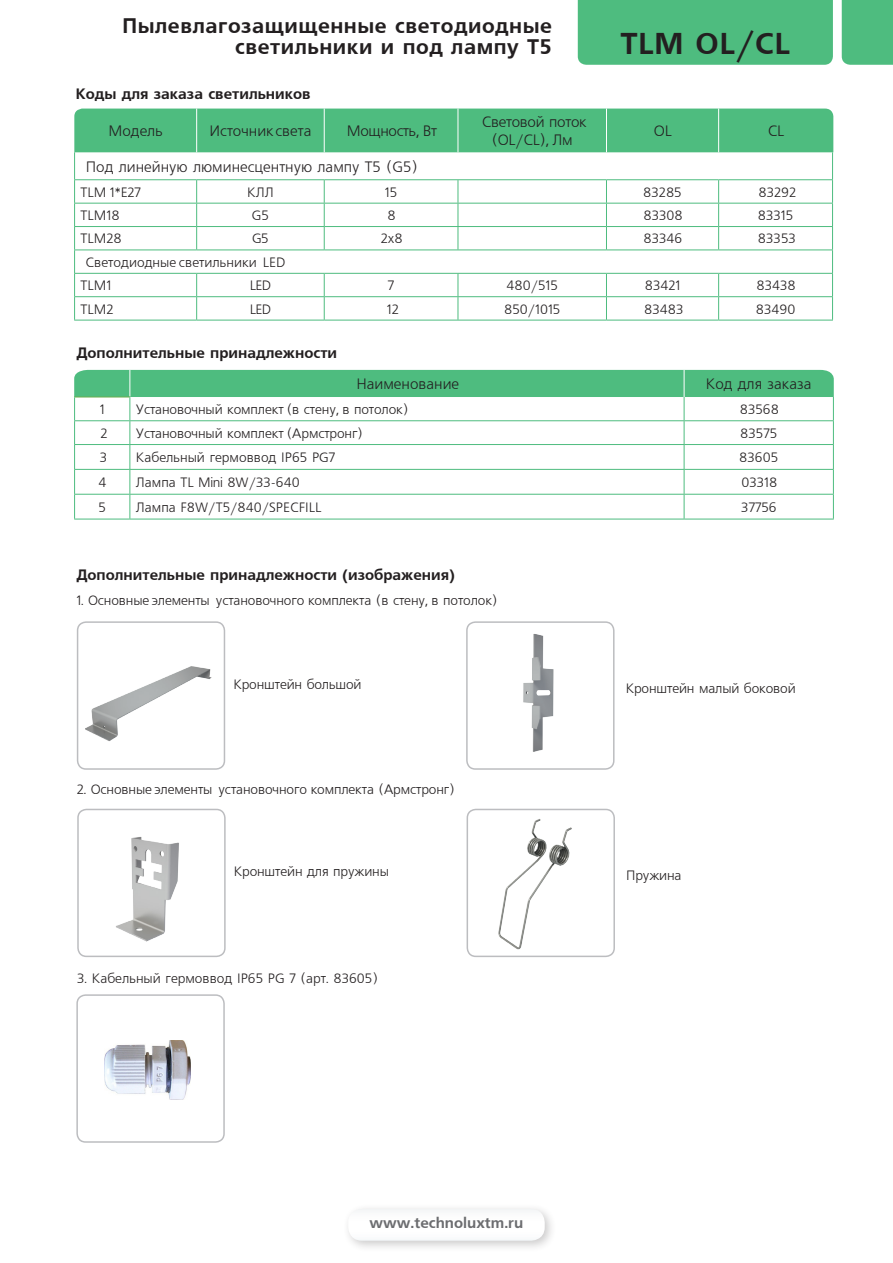
<style>
.page{position:relative;width:893px;height:1263px;background:#fff}
.page>*{position:absolute;margin:0;border:0;box-sizing:border-box;transform-origin:0 0}
.t1{font:700 30px "Free Set";letter-spacing:.025em;color:#231f20}
.t2{font:700 21px/21px "Free Set";letter-spacing:.025em;color:#231f20;text-align:right}
.t3{font:700 15px "Free Set";color:#231f20}
.t4{font:15px "Free Set";color:#231f20}
.t5{font:15px "Free Set";letter-spacing:-.02em;color:#231f20}
.t6{font:700 15px "Free Set";color:#6c6d70}
.t7{font:13.5px "Free Set";letter-spacing:-.01em;color:#231f20}
</style>
<div class="page">
<div style="left:842px;top:0;width:51px;height:65px;background:#4ebc7f"></div>
<div style="left:342px;top:1202px;width:215px;height:51px;background:#231f20;opacity:.24"></div>
<div style="left:348px;top:1209px;width:197px;height:32px;background:#fefefe;border-radius:14px"></div>
<div style="left:578px;top:0;width:255px;height:65px;background:#4ebc7f"></div>
<svg style="left:74px;top:109px;width:759px;height:211px"></svg>
<hr style="left:74px;top:320px;width:123px;height:1px;background:#4ebc7f">
<hr style="left:197px;top:320px;width:127px;height:1px;background:#4ebc7f">
<hr style="left:324px;top:320px;width:134px;height:1px;background:#4ebc7f">
<hr style="left:458px;top:320px;width:148px;height:1px;background:#4ebc7f">
<hr style="left:606px;top:320px;width:113px;height:1px;background:#4ebc7f">
<hr style="left:719px;top:320px;width:114px;height:1px;background:#4ebc7f">
<hr style="left:74px;top:519px;width:56px;height:1px;background:#4ebc7f">
<hr style="left:130px;top:519px;width:554px;height:1px;background:#4ebc7f">
<svg style="left:74px;top:370px;width:760px;height:149px"></svg>
<hr style="left:684px;top:519px;width:150px;height:1px;background:#4ebc7f">
<div style="left:467px;top:809px;width:148px;height:148px;border:2px solid #bcbdc0;border-radius:9px"></div>
<div style="left:77px;top:809px;width:149px;height:148px;border:2px solid #bcbdc0;border-radius:9px"></div>
<img style="left:498px;top:819px;width:74px;height:131px">
<img style="left:116px;top:837px;width:63px;height:105px">
<div style="left:466px;top:621px;width:148px;height:149px;border:2px solid #bcbdc0;border-radius:9px"></div>
<div style="left:77px;top:621px;width:148px;height:149px;border:2px solid #bcbdc0;border-radius:9px"></div>
<img style="left:523px;top:634px;width:31px;height:118px">
<img style="left:85px;top:666px;width:127px;height:75px">
<div style="left:76px;top:994px;width:149px;height:149px;border:2px solid #bcbdc0;border-radius:9px"></div>
<img style="left:104px;top:1041px;width:87px;height:58px">
<p class="t2" style="left:122px;top:16px;width:431px">Пылевлагозащищенные светодиодные светильники и под лампу Т5</p>
<p class="t3" style="left:76px;top:85px;width:236px">Коды для заказа светильников</p>
<p class="t4" style="left:109px;top:123px;width:56px">Модель</p>
<p class="t4" style="left:209px;top:123px;width:104px">Источник света</p>
<p class="t5" style="left:347px;top:123px;width:92px">Мощность, Вт</p>
<p class="t5" style="left:481px;top:114px;width:107px">Световой поток</p>
<p class="t4" style="left:492px;top:132px;width:83px">(OL/CL), Лм</p>
<p class="t1" style="left:621px;top:27px;width:171px">TLM OL/CL</p>
<p class="t4" style="left:654px;top:123px;width:20px">OL</p>
<p class="t4" style="left:767px;top:123px;width:18px">CL</p>
<p class="t4" style="left:86px;top:159px;width:334px">Под линейную люминесцентную лампу Т5 (G5)</p>
<p class="t7" style="left:81px;top:185px;width:62px">TLM 1*Е27</p>
<p class="t7" style="left:247px;top:185px;width:28px">КЛЛ</p>
<p class="t7" style="left:385px;top:185px;width:14px">15</p>
<p class="t7" style="left:643px;top:185px;width:40px">83285</p>
<p class="t7" style="left:759px;top:185px;width:39px">83292</p>
<p class="t7" style="left:81px;top:208px;width:41px">TLM18</p>
<p class="t7" style="left:252px;top:208px;width:19px">G5</p>
<p class="t7" style="left:388px;top:208px;width:10px">8</p>
<p class="t7" style="left:643px;top:208px;width:41px">83308</p>
<p class="t7" style="left:758px;top:208px;width:37px">83315</p>
<p class="t7" style="left:81px;top:232px;width:43px">TLM28</p>
<p class="t7" style="left:252px;top:232px;width:18px">G5</p>
<p class="t7" style="left:381px;top:232px;width:24px">2x8</p>
<p class="t7" style="left:643px;top:232px;width:40px">83346</p>
<p class="t7" style="left:758px;top:232px;width:39px">83353</p>
<p class="t7" style="left:85px;top:255px;width:202px">Светодиодные светильники LED</p>
<p class="t7" style="left:81px;top:278px;width:32px">TLM1</p>
<p class="t7" style="left:250px;top:278px;width:23px">LED</p>
<p class="t7" style="left:388px;top:278px;width:8px">7</p>
<p class="t7" style="left:506px;top:278px;width:53px">480/515</p>
<p class="t7" style="left:645px;top:278px;width:37px">83421</p>
<p class="t7" style="left:756px;top:278px;width:41px">83438</p>
<p class="t7" style="left:81px;top:302px;width:34px">TLM2</p>
<p class="t7" style="left:250px;top:302px;width:23px">LED</p>
<p class="t7" style="left:387px;top:302px;width:13px">12</p>
<p class="t7" style="left:504px;top:302px;width:58px">850/1015</p>
<p class="t7" style="left:644px;top:302px;width:41px">83483</p>
<p class="t7" style="left:756px;top:302px;width:41px">83490</p>
<p class="t3" style="left:76px;top:344px;width:262px">Дополнительные принадлежности</p>
<p class="t4" style="left:357px;top:376px;width:104px">Наименование</p>
<p class="t4" style="left:706px;top:376px;width:107px">Код для заказа</p>
<p class="t7" style="left:100px;top:402px;width:6px">1</p>
<p class="t7" style="left:136px;top:402px;width:274px">Установочный комплект (в стену, в потолок)</p>
<p class="t7" style="left:740px;top:402px;width:41px">83568</p>
<p class="t7" style="left:100px;top:426px;width:9px">2</p>
<p class="t7" style="left:136px;top:426px;width:229px">Установочный комплект (Армстронг)</p>
<p class="t7" style="left:740px;top:426px;width:39px">83575</p>
<p class="t7" style="left:100px;top:450px;width:9px">3</p>
<p class="t7" style="left:136px;top:450px;width:201px">Кабельный гермоввод IP65 PG7</p>
<p class="t7" style="left:739px;top:450px;width:40px">83605</p>
<p class="t7" style="left:99px;top:475px;width:10px">4</p>
<p class="t7" style="left:136px;top:475px;width:165px">Лампа TL Mini 8W/33-640</p>
<p class="t7" style="left:741px;top:475px;width:37px">03318</p>
<p class="t7" style="left:98px;top:500px;width:9px">5</p>
<p class="t7" style="left:136px;top:500px;width:187px">Лампа F8W/T5/840/SPECFILL</p>
<p class="t7" style="left:741px;top:500px;width:37px">37756</p>
<p class="t3" style="left:76px;top:566px;width:380px">Дополнительные принадлежности (изображения)</p>
<p class="t7" style="left:76px;top:593px;width:423px">1. Основные элементы установочного комплекта (в стену, в потолок)</p>
<p class="t7" style="left:233px;top:677px;width:130px">Кронштейн большой</p>
<p class="t7" style="left:626px;top:681px;width:172px">Кронштейн малый боковой</p>
<p class="t7" style="left:77px;top:782px;width:379px">2. Основные элементы установочного комплекта (Армстронг)</p>
<p class="t7" style="left:234px;top:864px;width:157px">Кронштейн для пружины</p>
<p class="t7" style="left:626px;top:868px;width:57px">Пружина</p>
<p class="t7" style="left:77px;top:971px;width:302px">3. Кабельный гермоввод IP65 PG 7 (арт. 83605)</p>
<p class="t6" style="left:370px;top:1214px;width:155px">www.technoluxtm.ru</p>
</div>
